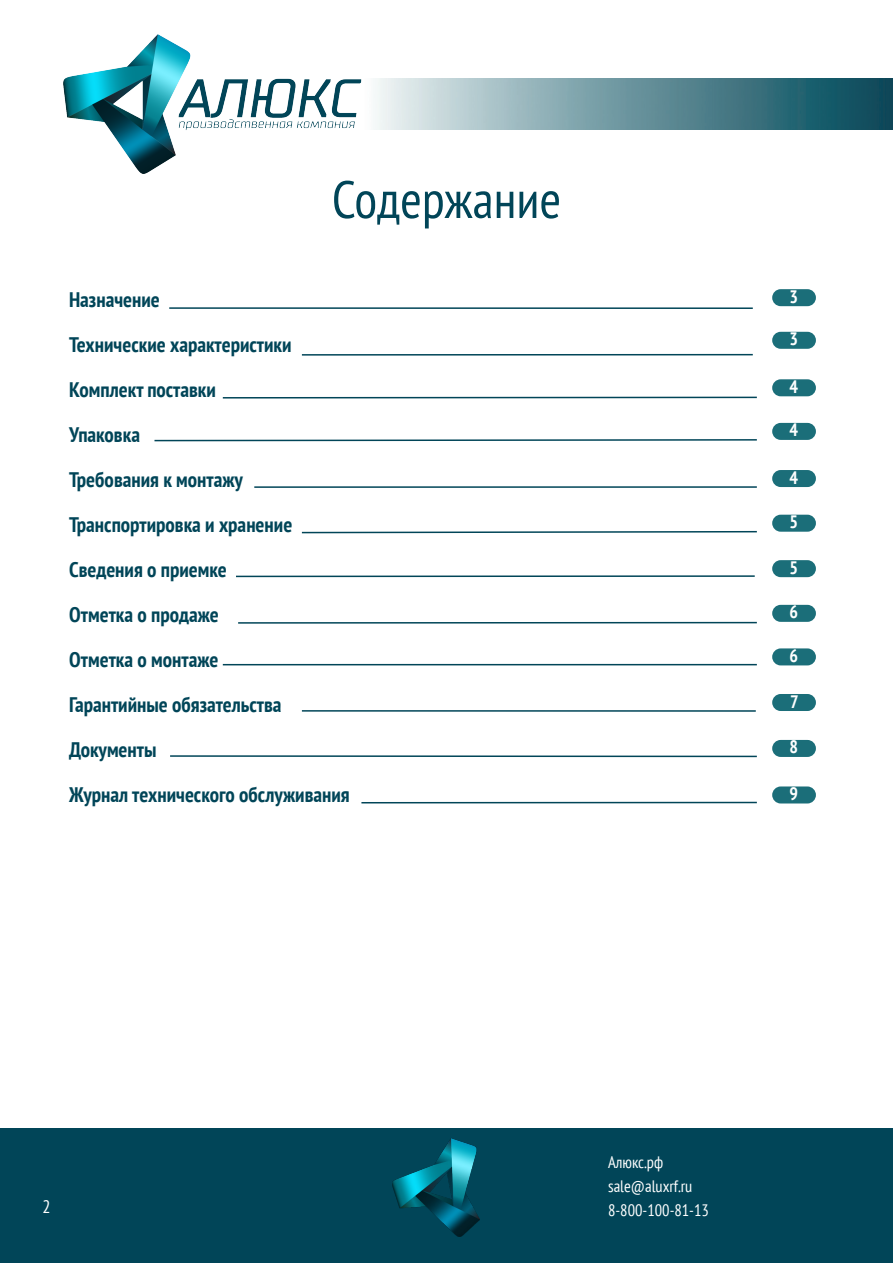
<style>
.page{position:relative;width:893px;height:1263px;background:#fff}
.page>*{position:absolute;margin:0;border:0;box-sizing:border-box;transform-origin:0 0}
.t1{font:condensed 52.5px "PT Sans";color:#014558}
.t2{font:700 condensed 21px "PT Sans";color:#014558}
.t3{font:700 condensed 18px "PT Sans";color:#fff}
.t4{font:condensed 18px "PT Sans";color:#fff}
.t5{font:condensed 16.5px/24px "PT Sans";color:#fff}
</style>
<div class="page">
<div style="left:0;top:1127px;width:893px;height:136px;background:#014558"></div>
<img style="left:64px;top:34px;width:297px;height:140px">
<img style="left:361px;top:79px;width:532px;height:51px">
<img style="left:392px;top:1138px;width:87px;height:98px">
<div style="left:772px;top:289px;width:44px;height:17px;background:#1b6e79;border-radius:9px"></div>
<div style="left:772px;top:515px;width:44px;height:17px;background:#1b6e79;border-radius:9px"></div>
<div style="left:772px;top:470px;width:44px;height:17px;background:#1b6e79;border-radius:9px"></div>
<div style="left:772px;top:332px;width:44px;height:17px;background:#1b6e79;border-radius:9px"></div>
<div style="left:772px;top:379px;width:44px;height:17px;background:#1b6e79;border-radius:9px"></div>
<div style="left:772px;top:423px;width:44px;height:17px;background:#1b6e79;border-radius:9px"></div>
<div style="left:772px;top:560px;width:44px;height:17px;background:#1b6e79;border-radius:9px"></div>
<div style="left:772px;top:605px;width:44px;height:17px;background:#1b6e79;border-radius:9px"></div>
<div style="left:772px;top:648px;width:44px;height:17px;background:#1b6e79;border-radius:9px"></div>
<div style="left:772px;top:694px;width:44px;height:17px;background:#1b6e79;border-radius:9px"></div>
<div style="left:772px;top:740px;width:44px;height:17px;background:#1b6e79;border-radius:9px"></div>
<div style="left:772px;top:786px;width:44px;height:17px;background:#1b6e79;border-radius:9px"></div>
<hr style="left:302px;top:710px;width:454px;height:2px;background:#014558">
<hr style="left:238px;top:622px;width:519px;height:2px;background:#014558">
<svg style="left:154px;top:439px;width:603px;height:3px"></svg>
<hr style="left:170px;top:755px;width:587px;height:2px;background:#014558">
<hr style="left:254px;top:486px;width:503px;height:2px;background:#014558">
<svg style="left:301px;top:530px;width:456px;height:4px"></svg>
<hr style="left:223px;top:664px;width:534px;height:1px;background:#014558">
<hr style="left:361px;top:802px;width:396px;height:1px;background:#014558">
<hr style="left:302px;top:354px;width:451px;height:2px;background:#014558">
<hr style="left:223px;top:397px;width:534px;height:1px;background:#014558">
<hr style="left:169px;top:307px;width:584px;height:2px;background:#014558">
<hr style="left:236px;top:575px;width:519px;height:2px;background:#014558">
<p class="t1" style="left:332px;top:166px;width:231px">Содержание</p>
<p class="t2" style="left:69px;top:286px;width:92px">Назначение</p>
<p class="t2" style="left:69px;top:331px;width:224px">Технические характеристики</p>
<p class="t2" style="left:69px;top:376px;width:148px">Комплект поставки</p>
<p class="t2" style="left:69px;top:421px;width:72px">Упаковка</p>
<p class="t2" style="left:69px;top:466px;width:175px">Требования к монтажу</p>
<p class="t2" style="left:69px;top:511px;width:225px">Транспортировка и хранение</p>
<p class="t2" style="left:69px;top:556px;width:159px">Сведения о приемке</p>
<p class="t2" style="left:69px;top:601px;width:151px">Отметка о продаже</p>
<p class="t2" style="left:69px;top:646px;width:151px">Отметка о монтаже</p>
<p class="t2" style="left:69px;top:691px;width:214px">Гарантийные обязательства</p>
<p class="t2" style="left:69px;top:736px;width:89px">Документы</p>
<p class="t2" style="left:69px;top:781px;width:282px">Журнал технического обслуживания</p>
<p class="t3" style="left:790px;top:284px;width:10px">3</p>
<p class="t3" style="left:790px;top:327px;width:10px">3</p>
<p class="t3" style="left:790px;top:374px;width:10px">4</p>
<p class="t3" style="left:790px;top:418px;width:10px">4</p>
<p class="t3" style="left:790px;top:465px;width:10px">4</p>
<p class="t3" style="left:790px;top:510px;width:10px">5</p>
<p class="t3" style="left:790px;top:555px;width:10px">5</p>
<p class="t3" style="left:790px;top:600px;width:10px">6</p>
<p class="t3" style="left:790px;top:644px;width:10px">6</p>
<p class="t3" style="left:790px;top:689px;width:10px">7</p>
<p class="t3" style="left:790px;top:735px;width:10px">8</p>
<p class="t3" style="left:790px;top:782px;width:10px">9</p>
<p class="t4" style="left:43px;top:1195px;width:10px">2</p>
<p class="t5" style="left:608px;top:1149px;width:102px">Алюкс.рф sale@aluxrf.ru<br>8-800-100-81-13</p>
</div>
